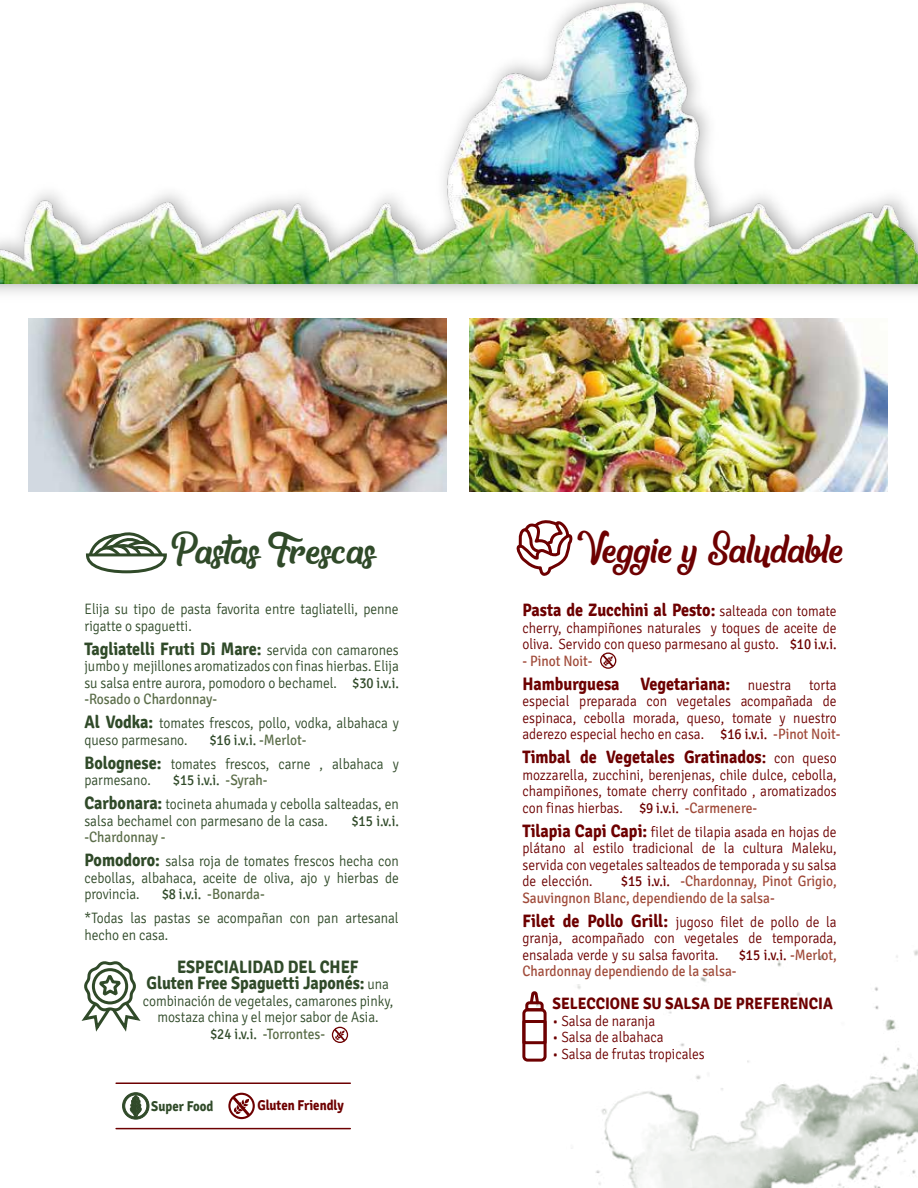
<style>
.page{position:relative;width:918px;height:1188px;background:#fff}
.page>*{position:absolute;margin:0;border:0;box-sizing:border-box;transform-origin:0 0}
.t1{font:45px "Another day in Paradise";color:#6d0001}
.t2{font:45px "Another day in Paradise";color:#304a29}
.t3{font:700 18px "Signika";color:#6d0001;scale:.9 1}
.t4{font:700 18px/16.5px "Signika";color:#304a29;text-align:center;scale:.9 1}
.t5{font:700 16.5px "Signika";color:#6d0001;scale:.93 1}
.t6{font:300 15px/16.5px "Signika";color:#304a29;scale:.9 1}
.t7{font:300 15px/16.5px "Signika";color:#6d0001;text-align:justify;scale:.9 1}
.t8{font:15px/16.5px "Signika";color:#a04b3a;scale:.9 1}
.t9{font:15px "Signika";color:#6d0001;scale:.9 1}
.t10{font:15px "Signika";color:#304a29;scale:.9 1}
.t11{font:700 14.25px "Signika";color:#6d0001;scale:.9 1}
.t12{font:700 14.25px "Signika";color:#304a29;scale:.9 1}
.s1{font-weight:300;font-size:15px}
.s2{font-weight:400}
.s3{font-weight:400;color:#5b6d49}
.s4{font-weight:700;font-size:18px}
.s5{font-weight:400;color:#a04b3a}
.s6{font-weight:600}
.s7{color:#6d0001}
.s8{color:#a04b3a}
</style>
<div class="page">
<svg style="left:81px;top:961px;width:60px;height:71px"></svg>
<svg style="left:332px;top:1027px;width:16px;height:16px"></svg>
<div style="left:522px;top:1008px;width:25px;height:54px;border:3px solid #6d0001;border-radius:4px"></div>
<svg style="left:524px;top:991px;width:10px;height:22px"></svg>
<div style="left:522px;top:1020px;width:25px;height:24px;border:3px solid #6d0001"></div>
<svg style="left:600px;top:652px;width:16px;height:17px"></svg>
<svg style="left:86px;top:532px;width:81px;height:42px"></svg>
<img style="left:28px;top:318px;width:418px;height:173px">
<img style="left:469px;top:318px;width:418px;height:173px">
<svg style="left:516px;top:520px;width:57px;height:56px"></svg>
<img style="left:534px;top:950px;width:384px;height:238px">
<svg style="left:0;top:283px;width:918px;height:10px"></svg>
<img style="left:0;top:2px;width:918px;height:281px">
<svg style="left:122px;top:1092px;width:27px;height:28px"></svg>
<svg style="left:228px;top:1093px;width:27px;height:26px"></svg>
<hr style="left:116px;top:1082px;width:234px;height:2px;background:#6d0001">
<hr style="left:116px;top:1128px;width:234px;height:1px;background:#6d0001">
<h1 class="t2" style="left:171px;top:524px;width:206px">Pastas Frescas</h1>
<h1 class="t1" style="left:577px;top:523px;width:268px">Veggie y Saludable</h1>
<p class="t6" style="left:84px;top:601px;width:351px">Elija su tipo de pasta favorita entre tagliatelli, penne rigatte o spaguetti.</p>
<p class="t4" style="left:84px;top:641px;width:351px">Tagliatelli Fruti Di Mare: <span class="s1">servida con camarones</span></p>
<p class="t6" style="left:84px;top:658px;width:351px;text-align:justify">jumbo y mejillones aromatizados con finas hierbas. Elija su salsa entre aurora, pomodoro o bechamel. <span class="s2">$30 i.v.i. </span><span class="s3">-Rosado o Chardonnay-</span></p>
<p class="t6" style="left:84px;top:715px;width:351px"><span class="s4">Al Vodka:</span> tomates frescos, pollo, vodka, albahaca y queso parmesano.</p>
<p class="t3" style="left:522px;top:599px;width:351px">Pasta de Zucchini al Pesto: <span class="s1">salteada con tomate</span></p>
<p class="t7" style="left:522px;top:620px;width:351px">cherry, champiñones naturales y toques de aceite de oliva. Servido con queso parmesano al gusto. <span class="s2">$10 i.v.i.</span></p>
<p class="t8" style="left:522px;top:653px;width:80px">- Pinot Noit-</p>
<p class="t3" style="left:522px;top:673px;width:351px">Hamburguesa Vegetariana: <span class="s1">nuestra torta</span></p>
<p class="t7" style="left:522px;top:693px;width:355px;text-align:left">especial preparada con vegetales acompañada de espinaca, cebolla morada, queso, tomate y nuestro aderezo especial hecho en casa. <span class="s2">$16 i.v.i.</span> <span class="s5">-Pinot Noit-</span></p>
<p class="t3" style="left:522px;top:746px;width:351px">Timbal de Vegetales Gratinados<span class="s6">:</span> <span class="s1">con queso</span></p>
<p class="t7" style="left:522px;top:767px;width:351px">mozzarella, zucchini, berenjenas, chile dulce, cebolla, champiñones, tomate cherry confitado , aromatizados con finas hierbas. <span class="s2">$9 i.v.i.</span> <span class="s5">-Carmenere-</span></p>
<p class="t7" style="left:522px;top:824px;width:351px"><span class="s4">Tilapia Capi Capi:</span> filet de tilapia asada en hojas de plátano al estilo tradicional de la cultura Maleku, servida con vegetales salteados de temporada y su salsa de elección.</p>
<p class="t6" style="left:84px;top:728px;width:351px;line-height:24px;text-indent:125px"><span class="s2">$16 i.v.i.</span> <span class="s3">-Merlot-<br></span><span class="s4">Bolognese:</span> tomates frescos, carne , albahaca y</p>
<p class="t6" style="left:84px;top:772px;width:75px">parmesano.</p>
<p class="t6" style="left:84px;top:768px;width:351px;line-height:24px;text-indent:89px"><span class="s2">$15 i.v.i.</span> <span class="s3">-Syrah-<br></span><span class="s4">Carbonara:</span> tocineta ahumada y cebolla salteadas, en</p>
<p class="t6" style="left:84px;top:813px;width:272px">salsa bechamel con parmesano de la casa.</p>
<p class="t10" style="left:352px;top:812px;width:54px">$15 i.v.i.</p>
<p class="t6" style="left:84px;top:825px;width:351px;line-height:24px"><span class="s3">-Chardonnay -<br></span><span class="s4">Pomodoro:</span> salsa roja de tomates frescos hecha con</p>
<p class="t6" style="left:84px;top:870px;width:351px">cebollas, albahaca, aceite de oliva, ajo y hierbas de provincia.</p>
<p class="t8" style="left:522px;top:873px;width:351px;text-indent:99px"><span class="s7">$15 i.v.i.</span> -Chardonnay, Pinot Grigio,<br>Sauvingnon Blanc, dependiendo de la salsa-</p>
<p class="t7" style="left:522px;top:914px;width:351px"><span class="s4">Filet de Pollo Grill:</span> jugoso filet de pollo de la granja, acompañado con vegetales de temporada, ensalada verde y su salsa favorita.</p>
<p class="t6" style="left:84px;top:882px;width:351px;line-height:24px;text-indent:78px"><span class="s2">$8 i.v.i.</span> <span class="s3">-Bonarda-<br></span>*Todas las pastas se acompañan con pan artesanal</p>
<p class="t6" style="left:84px;top:927px;width:95px">hecho en casa.</p>
<p class="t4" style="left:147px;top:959px;width:271px">ESPECIALIDAD DEL CHEF<br>Gluten Free Spaguetti Japonés: <span class="s1">una</span></p>
<p class="t6" style="left:143px;top:993px;width:280px;text-align:center">combinación de vegetales, camarones pinky, mostaza china y el mejor sabor de Asia.<br><span class="s2">$24 i.v.i.</span> <span class="s3">-Torrontes-</span></p>
<p class="t9" style="left:739px;top:946px;width:110px">$15 i.v.i. <span class="s8">-Merlot,</span></p>
<p class="t8" style="left:522px;top:963px;width:239px">Chardonnay dependiendo de la salsa-</p>
<p class="t5" style="left:552px;top:994px;width:303px">SELECCIONE SU SALSA DE PREFERENCIA</p>
<p class="t7" style="left:552px;top:1013px;width:116px">• Salsa de naranja</p>
<p class="t7" style="left:552px;top:1029px;width:125px">• Salsa de albahaca</p>
<p class="t7" style="left:552px;top:1046px;width:171px">• Salsa de frutas tropicales</p>
<p class="t12" style="left:151px;top:1098px;width:70px">Super Food</p>
<p class="t11" style="left:257px;top:1097px;width:98px">Gluten Friendly</p>
</div>
